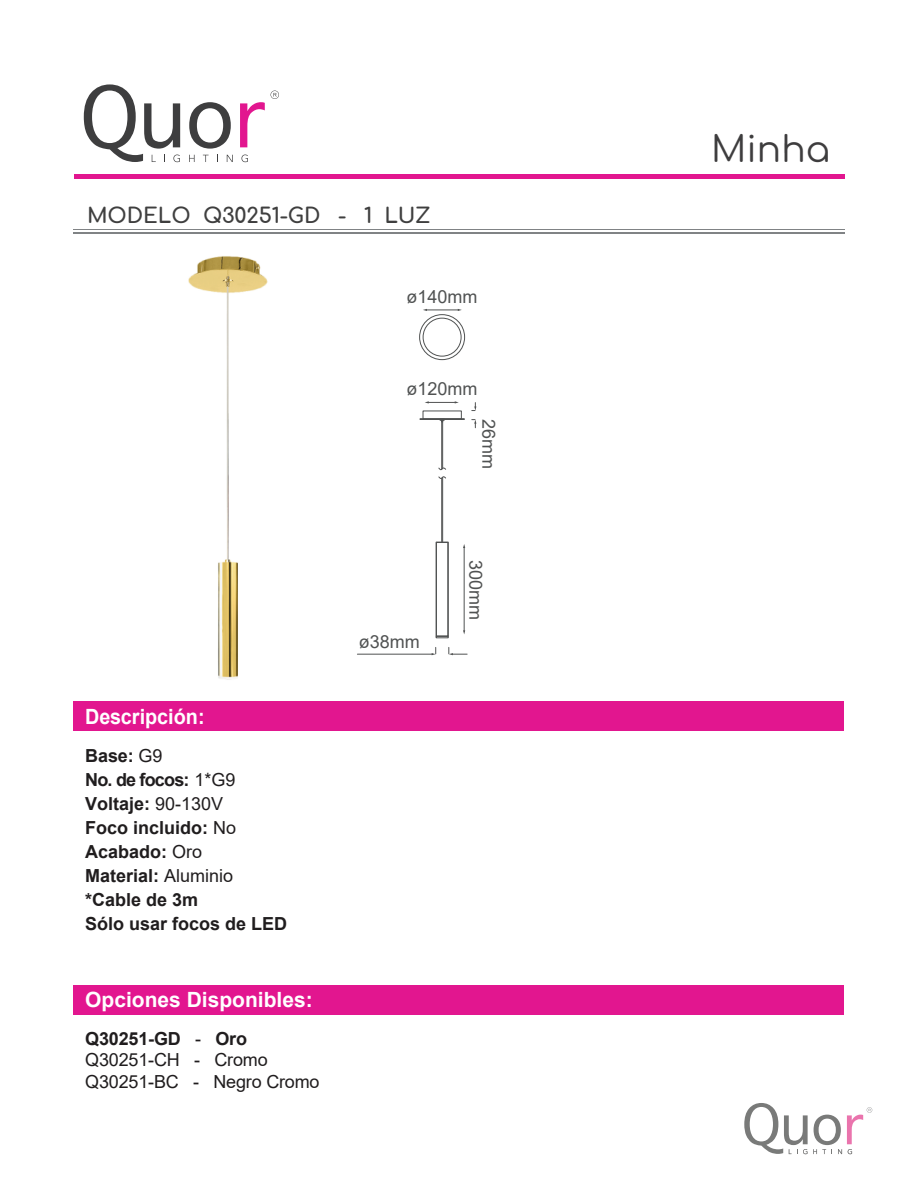
<style>
.page{position:relative;width:918px;height:1188px;background:#fff}
.page>*{position:absolute;margin:0;border:0;box-sizing:border-box;transform-origin:0 0}
.t1{font:36px "Comfortaa";color:#3e3d3e}
.t2{font:700 21px "Comfortaa";letter-spacing:-.01em;color:#3f3f3f}
.t3{font:700 21px "Arial";color:#fff}
.t4{font:700 21px "Arial";color:#fff;scale:.94 1}
.t5{font:700 18px/24px "Arial";color:#201d1e}
.t6{font:18px/21.6px "Arial";letter-spacing:-.01em;color:#201d1e}
.t7{font:18px "Arial";color:#505252}
.s1{font-weight:400}
.s2{font-weight:700}
</style>
<div class="page">
<div style="left:74px;top:985px;width:770px;height:29px;background:#e2168f"></div>
<hr style="left:74px;top:174px;width:770px;height:4px;background:#e2168f">
<hr style="left:74px;top:232px;width:771px;height:1px;background:#808385">
<hr style="left:74px;top:229px;width:771px;height:1px;background:#808385">
<svg style="left:744px;top:1103px;width:128px;height:51px"></svg>
<div style="left:74px;top:702px;width:770px;height:29px;background:#e2168f"></div>
<svg style="left:240px;top:102px;width:25px;height:45px"></svg>
<svg style="left:189px;top:102px;width:42px;height:47px"></svg>
<svg style="left:84px;top:84px;width:96px;height:78px"></svg>
<svg style="left:189px;top:155px;width:6px;height:7px"></svg>
<svg style="left:203px;top:155px;width:6px;height:7px"></svg>
<svg style="left:227px;top:155px;width:6px;height:7px"></svg>
<svg style="left:241px;top:155px;width:7px;height:7px"></svg>
<svg style="left:271px;top:91px;width:8px;height:8px"></svg>
<img style="left:188px;top:256px;width:265px;height:424px">
<div style="left:419px;top:314px;width:46px;height:46px;border:1px solid #505252;border-radius:50%"></div>
<div style="left:423px;top:318px;width:38px;height:39px;border:1px solid #505252;border-radius:50%"></div>
<div style="left:436px;top:542px;width:13px;height:95px;border:1px solid #505252"></div>
<div style="left:436px;top:542px;width:12px;height:95px;border:1px solid #505252"></div>
<hr style="left:442px;top:477px;width:1px;height:65px;background:#505252">
<hr style="left:442px;top:422px;width:1px;height:46px;background:#505252">
<hr style="left:441px;top:478px;width:1px;height:64px;background:#505252">
<hr style="left:441px;top:422px;width:1px;height:47px;background:#505252">
<div style="left:419px;top:419px;width:46px;height:1px;border:1px solid #505252"></div>
<div style="left:423px;top:411px;width:39px;height:8px;border:1px solid #505252"></div>
<svg style="left:439px;top:419px;width:6px;height:3px"></svg>
<svg style="left:436px;top:636px;width:13px;height:2px"></svg>
<svg style="left:438px;top:467px;width:9px;height:3px"></svg>
<svg style="left:438px;top:476px;width:9px;height:3px"></svg>
<hr style="left:357px;top:654px;width:75px;height:1px;background:#505252">
<svg style="left:432px;top:647px;width:4px;height:8px"></svg>
<svg style="left:448px;top:647px;width:19px;height:8px"></svg>
<hr style="left:464px;top:547px;width:1px;height:84px;background:#505252">
<svg style="left:425px;top:401px;width:34px;height:3px"></svg>
<hr style="left:426px;top:310px;width:33px;height:1px;background:#505252">
<svg style="left:472px;top:419px;width:4px;height:9px"></svg>
<svg style="left:472px;top:403px;width:4px;height:8px"></svg>
<p class="t2" style="left:87px;top:196px;width:345px">MODELO Q30251-GD - 1 LUZ</p>
<p class="t7" style="left:407px;top:284px;width:73px">ø140mm</p>
<p class="t7" style="left:407px;top:377px;width:73px">ø120mm</p>
<p class="t7" style="left:501px;top:419px;width:52px;rotate:90deg">26mm</p>
<p class="t4" style="left:85px;top:702px;width:129px">Descripción:</p>
<p class="t5" style="left:85px;top:744px;width:204px">Base: <span class="s1">G9<br></span>No. de focos: <span class="s1">1*G9<br></span>Voltaje: <span class="s1">90-130V<br></span>Foco incluido: <span class="s1">No<br></span>Acabado: <span class="s1">Oro<br></span>Material: <span class="s1">Aluminio </span>*Cable de 3m<br>Sólo usar focos de LED</p>
<p class="t3" style="left:85px;top:985px;width:229px">Opciones Disponibles:</p>
<p class="t6" style="left:85px;top:1028px;width:236px"><span class="s2">Q30251-GD</span> - <span class="s2">Oro<br></span>Q30251-CH - Cromo<br>Q30251-BC - Negro Cromo</p>
<p class="t7" style="left:359px;top:629px;width:63px">ø38mm</p>
<p class="t7" style="left:488px;top:560px;width:62px;rotate:90deg">300mm</p>
<h1 class="t1" style="left:711px;top:117px;width:120px">Minha</h1>
</div>
